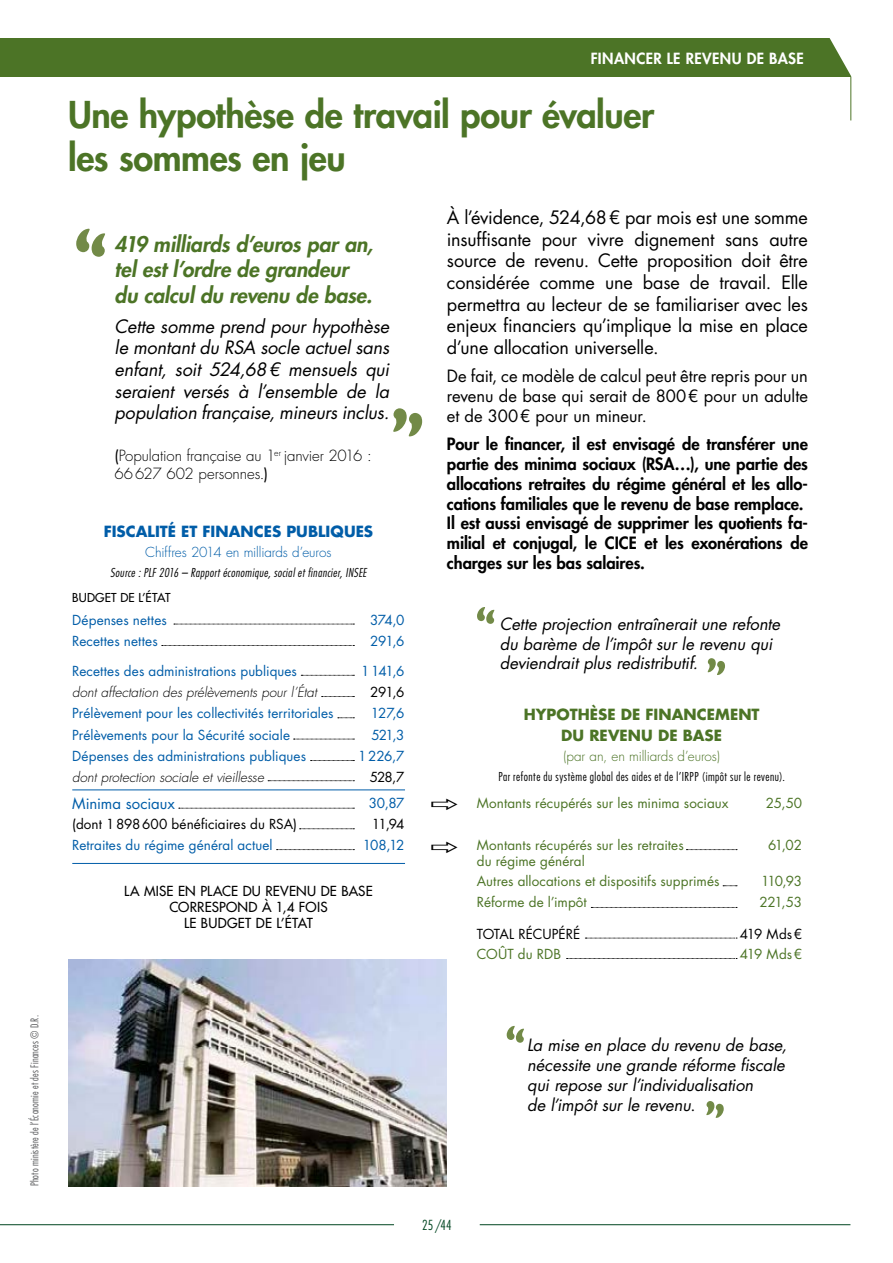
<style>
.page{position:relative;width:893px;height:1263px;background:#fff}
.page>*{position:absolute;margin:0;border:0;box-sizing:border-box;transform-origin:0 0}
.t1{font:90px "Apple Casual";color:#728a47}
.t2{font:54px "Apple Casual";color:#728a47}
.H2_vert{font:800 36px/43.2px "Futura Std";letter-spacing:-.01em;color:#4c7426}
.t3{font:italic 800 21px "Futura Std";letter-spacing:-.005em;color:#4c7426}
.chapeau{font:18px/21.6px "Futura Std";letter-spacing:-.01em;color:#000;text-align:justify}
.t4{font:italic 18px/21.6px "Futura Std";letter-spacing:-.005em;color:#000;text-align:justify}
.t5{font:800 16.5px/19.8px "Futura Std";letter-spacing:-.005em;color:#000;text-align:justify}
.t6{font:italic 16.5px/19.8px "Futura Std";letter-spacing:-.005em;color:#000}
.t7{font:16.5px/19.8px "Futura Std";letter-spacing:-.005em;color:#000;text-align:justify}
.t8{font:300 15px/18px "Futura Std";letter-spacing:-.01em;color:#000}
.t9{font:700 15px "Futura Std";letter-spacing:.005em;color:#4c7426}
.t10{font:700 15px "Futura Std";color:#005da8}
.Nom_chapitre_en_tête{font:800 15px "Futura Std";letter-spacing:.025em;color:#fff}
.t11{font:15px "Futura Std";letter-spacing:-.005em;color:#005da8}
.t12{font:13.5px "Futura Std";letter-spacing:.005em;color:#005da8}
.t13{font:13.5px/16.2px "Futura Std";letter-spacing:.005em;color:#4c7426}
.t14{font:italic 300 13.5px "Futura Std";color:#000}
.t15{font:13.5px "Futura Std";letter-spacing:-.005em;color:#000}
.t16{font:500 13.5px "Futura Std";letter-spacing:.01em;color:#000}
.t17{font:300 13.5px "Futura Std";letter-spacing:-.01em;color:#005da8}
.t18{font:300 13.5px "Futura Std";letter-spacing:-.005em;color:#4c7426}
.t19{font:300 condensed 13.5px "Futura Std";color:#004621}
.t20{font:300 condensed 12px "Futura Std";letter-spacing:.04em;color:#000}
.t21{font:italic 300 condensed 12px "Futura Std";letter-spacing:.035em;color:#000}
.t22{font:500 12px "Futura Std";letter-spacing:.015em;color:#000}
.Credit_photo{font:300 condensed 10.5px "Futura Std";letter-spacing:.02em;color:#57585a}
.s1{font-weight:400}
.s2{font-style:normal}
</style>
<div class="page">
<div style="left:0;top:38px;width:850px;height:39px;background:#4c7426"></div>
<svg style="left:174px;top:624px;width:180px;height:1px"></svg>
<svg style="left:162px;top:645px;width:192px;height:1px"></svg>
<svg style="left:301px;top:675px;width:53px;height:1px"></svg>
<svg style="left:322px;top:696px;width:32px;height:1px"></svg>
<svg style="left:338px;top:717px;width:16px;height:1px"></svg>
<svg style="left:294px;top:739px;width:60px;height:1px"></svg>
<svg style="left:311px;top:760px;width:43px;height:1px"></svg>
<svg style="left:268px;top:780px;width:86px;height:1px"></svg>
<svg style="left:179px;top:808px;width:175px;height:1px"></svg>
<svg style="left:300px;top:828px;width:54px;height:1px"></svg>
<svg style="left:277px;top:849px;width:77px;height:1px"></svg>
<svg style="left:686px;top:849px;width:51px;height:1px"></svg>
<svg style="left:723px;top:885px;width:14px;height:1px"></svg>
<svg style="left:591px;top:907px;width:146px;height:1px"></svg>
<svg style="left:585px;top:938px;width:152px;height:1px"></svg>
<svg style="left:567px;top:958px;width:170px;height:1px"></svg>
<hr style="left:72px;top:790px;width:333px;height:1px;background:#005da8">
<hr style="left:72px;top:863px;width:333px;height:1px;background:#005da8">
<svg style="left:829px;top:38px;width:23px;height:39px"></svg>
<hr style="left:850px;top:76px;width:1px;height:44px;background:#4c7426">
<hr style="left:480px;top:1224px;width:370px;height:1px;background:#004621">
<hr style="left:0;top:1224px;width:394px;height:1px;background:#004621">
<img style="left:68px;top:959px;width:379px;height:227px">
<p class="Credit_photo" style="left:28px;top:1186px;width:173px;rotate:-90deg">Photo ministère de l’Économie et des Finances © D.R.</p>
<p class="Nom_chapitre_en_tête" style="left:591px;top:49px;width:214px">FINANCER LE REVENU DE BASE</p>
<p class="H2_vert" style="left:68px;top:93px;width:588px">Une hypothèse de travail pour évaluer les sommes en jeu</p>
<p class="chapeau" style="left:447px;top:207px;width:362px">À l’évidence, 524,68€ par mois est une somme insuffisante pour vivre dignement sans autre source de revenu. Cette proposition doit être considérée comme une base de travail. Elle permettra au lecteur de se familiariser avec les enjeux financiers qu’implique la mise en place d’une allocation universelle.</p>
<p class="t7" style="left:447px;top:366px;width:362px">De fait, ce modèle de calcul peut être repris pour un revenu de base qui serait de 800€ pour un adulte et de 300€ pour un mineur.</p>
<p class="t5" style="left:447px;top:434px;width:362px">Pour le financer, il est envisagé de transférer une partie des minima sociaux (RSA…), une partie des allocations retraites du régime général et les allo&shy;cations familiales que le revenu de base remplace.</p>
<p class="t5" style="left:447px;top:513px;width:362px">Il est aussi envisagé de supprimer les quotients fa&shy;milial et conjugal, le CICE et les exonérations de charges sur les bas salaires.</p>
<h2 class="t1" style="left:68px;top:217px;width:45px">“</h2>
<p class="t3" style="left:115px;top:231px;width:260px">419 milliards d’euros par an,</p>
<p class="t3" style="left:115px;top:256px;width:235px">tel est l’ordre de grandeur</p>
<p class="t3" style="left:115px;top:282px;width:259px">du calcul du revenu de base.</p>
<p class="t4" style="left:115px;top:316px;width:276px">Cette somme prend pour hypothèse le montant du RSA socle actuel sans enfant, soit 524,68€ mensuels qui seraient versés à l’ensemble de la population française, mineurs inclus.</p>
<h2 class="t1" style="left:385px;top:398px;width:45px">”</h2>
<h2 class="t8" style="left:115px;top:447px;width:259px"><span class="s1">(</span>Population française au 1<sup>er</sup> janvier 2016 :<br>66627 602 personnes.<span class="s1">)</span></h2>
<h2 class="t10" style="left:104px;top:521px;width:271px">FISCALITÉ ET FINANCES PUBLIQUES</h2>
<h2 class="t17" style="left:145px;top:543px;width:188px">Chiffres 2014 en milliards d’euros</h2>
<h2 class="t21" style="left:110px;top:565px;width:258px">Source : PLF 2016 – Rapport économique, social et financier, INSEE</h2>
<h2 class="t22" style="left:72px;top:590px;width:100px">BUDGET DE L’ÉTAT</h2>
<h2 class="t12" style="left:72px;top:611px;width:96px">Dépenses nettes</h2>
<h2 class="t12" style="left:370px;top:611px;width:36px">374,0</h2>
<h2 class="t12" style="left:72px;top:632px;width:87px">Recettes nettes</h2>
<h2 class="t12" style="left:370px;top:632px;width:36px">291,6</h2>
<h2 class="t12" style="left:72px;top:662px;width:226px">Recettes des administrations publiques</h2>
<h2 class="t12" style="left:361px;top:662px;width:45px">1 141,6</h2>
<h2 class="t14" style="left:72px;top:684px;width:246px">dont affectation des prélèvements pour l’État</h2>
<h2 class="t15" style="left:370px;top:683px;width:36px">291,6</h2>
<h2 class="t12" style="left:72px;top:705px;width:263px">Prélèvement pour les collectivités territoriales</h2>
<h2 class="t12" style="left:371px;top:705px;width:35px">127,6</h2>
<h2 class="t9" style="left:524px;top:704px;width:237px">HYPOTHÈSE DE FINANCEMENT</h2>
<h2 class="t12" style="left:72px;top:726px;width:219px">Prélèvements pour la Sécurité sociale</h2>
<h2 class="t12" style="left:371px;top:726px;width:35px">521,3</h2>
<h2 class="t9" style="left:561px;top:725px;width:162px">DU REVENU DE BASE</h2>
<h2 class="t12" style="left:72px;top:747px;width:235px">Dépenses des administrations publiques</h2>
<h2 class="t12" style="left:358px;top:747px;width:48px">1226,7</h2>
<h2 class="t18" style="left:563px;top:748px;width:158px">(par an, en milliards d’euros)</h2>
<h2 class="t14" style="left:72px;top:769px;width:193px">dont protection sociale et vieillesse</h2>
<h2 class="t15" style="left:370px;top:768px;width:36px">528,7</h2>
<h2 class="t20" style="left:498px;top:769px;width:288px">Par refonte du système global des aides et de l’IRPP (impôt sur le revenu).</h2>
<h2 class="t11" style="left:72px;top:794px;width:104px">Minima sociaux</h2>
<h2 class="t12" style="left:369px;top:794px;width:37px">30,87</h2>
<h2 class="t13" style="left:477px;top:795px;width:253px">Montants récupérés sur les minima sociaux</h2>
<h2 class="t13" style="left:766px;top:795px;width:38px">25,50</h2>
<h2 class="t15" style="left:72px;top:815px;width:226px">(dont 1898600 bénéficiaires du RSA)</h2>
<h2 class="t15" style="left:372px;top:815px;width:34px">11,94</h2>
<h2 class="t12" style="left:72px;top:836px;width:202px">Retraites du régime général actuel</h2>
<h2 class="t12" style="left:363px;top:836px;width:43px">108,12</h2>
<h2 class="t13" style="left:477px;top:837px;width:208px">Montants récupérés sur les retraites du régime général</h2>
<h2 class="t13" style="left:768px;top:837px;width:36px">61,02</h2>
<h2 class="t13" style="left:477px;top:873px;width:244px">Autres allocations et dispositifs supprimés</h2>
<h2 class="t13" style="left:761px;top:873px;width:43px">110,93</h2>
<h2 class="t13" style="left:477px;top:894px;width:111px">Réforme de l’impôt</h2>
<h2 class="t13" style="left:759px;top:894px;width:44px">221,53</h2>
<h2 class="t15" style="left:477px;top:925px;width:105px">TOTAL RÉCUPÉRÉ</h2>
<h2 class="t15" style="left:740px;top:925px;width:64px">419 Mds€</h2>
<h2 class="t13" style="left:477px;top:946px;width:86px">COÛT du RDB</h2>
<h2 class="t13" style="left:740px;top:946px;width:64px">419 Mds€</h2>
<h2 class="t2" style="left:472px;top:600px;width:28px">“</h2>
<p class="t6" style="left:500px;top:614px;width:282px">Cette projection entraînerait une refonte du barème de l’impôt sur le revenu qui deviendrait plus redistributif.</p>
<h2 class="t2" style="left:703px;top:652px;width:28px">”</h2>
<h2 class="t16" style="left:124px;top:882px;width:250px">LA MISE EN PLACE DU REVENU DE BASE</h2>
<h2 class="t16" style="left:169px;top:898px;width:160px">CORRESPOND À 1,4 FOIS</h2>
<h2 class="t16" style="left:184px;top:915px;width:130px">LE BUDGET DE L’ÉTAT</h2>
<p class="t19" style="left:422px;top:1217px;width:31px">25 /44</p>
<p class="t2" style="left:502px;top:1019px;width:28px">“</p>
<p class="t6" style="left:527px;top:1035px;width:261px">La mise en place du revenu de base,</p>
<p class="t6" style="left:527px;top:1055px;width:259px">nécessite une grande réforme fiscale qui repose sur l’individualisation</p>
<p class="t6" style="left:527px;top:1095px;width:170px">de l’impôt sur le revenu<span class="s2">.</span></p>
<p class="t2" style="left:702px;top:1095px;width:28px">”</p>
</div>
